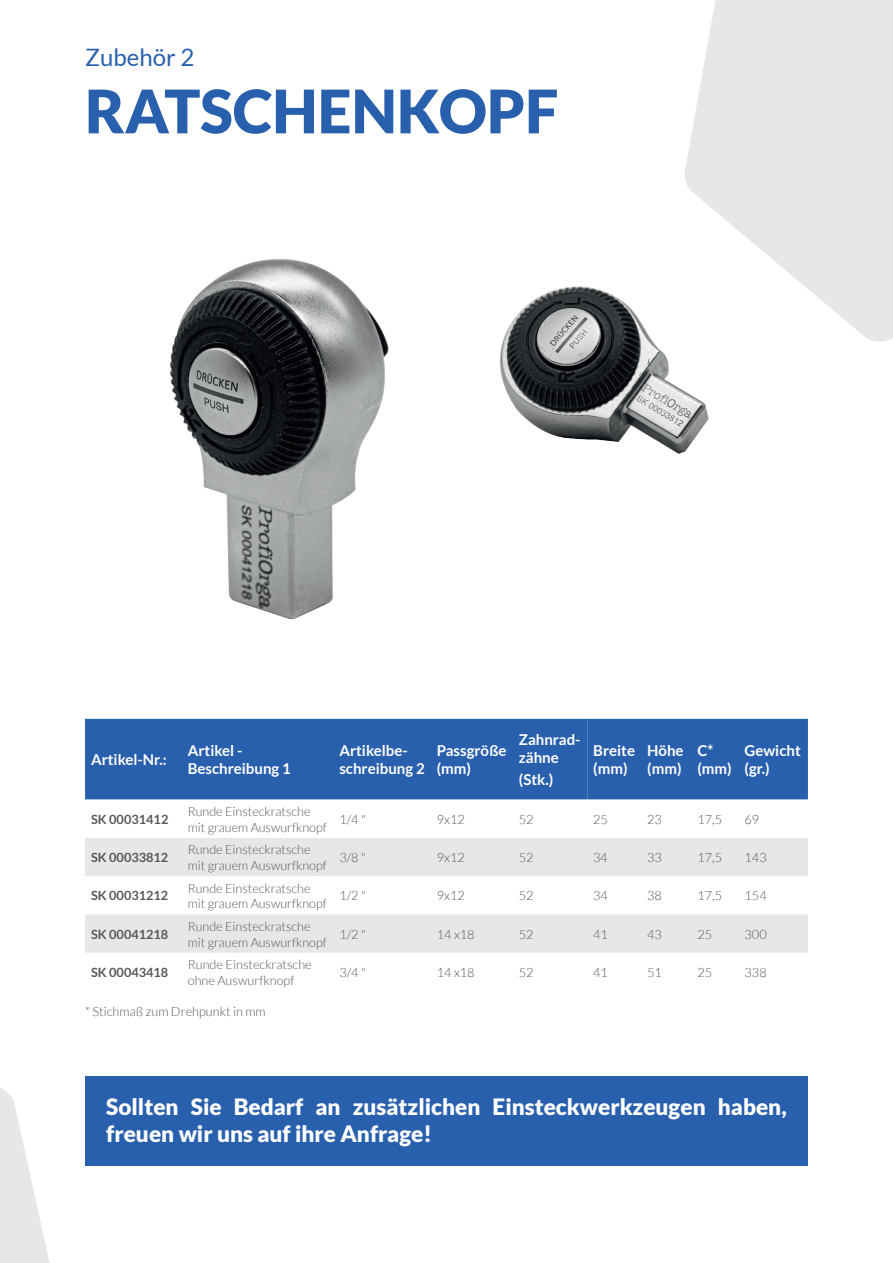
<style>
.page{position:relative;width:893px;height:1263px;background:#fff}
.page>*{position:absolute;margin:0;border:0;box-sizing:border-box;transform-origin:0 0}
.t1{font:900 60px "Lato";color:#2960ad}
.t2{font:24px "Lato";color:#2960ad}
.t3{font:900 22.5px/26.2px "Lato";color:#fff}
.t4{font:700 15px/18px "Lato";color:#fff}
.t5{font:300 12.75px/15.8px "Lato";color:#57585a}
.t6{font:700 12.75px "Lato";color:#57585a}
</style>
<div class="page">
<svg style="left:0;top:1088px;width:50px;height:175px"></svg>
<svg style="left:685px;top:0;width:208px;height:342px;fill:#e6e7e9"></svg>
<div style="left:85px;top:719px;width:723px;height:81px;background:#2960ad"></div>
<svg style="left:85px;top:838px;width:723px;height:115px;fill:#e6e7e9"></svg>
<div style="left:85px;top:1076px;width:723px;height:89px;background:#2960ad"></div>
<img style="left:170px;top:258px;width:219px;height:362px">
<img style="left:500px;top:272px;width:223px;height:182px">
<h2 class="t2" style="left:85px;top:44px;width:111px">Zubehör 2</h2>
<h1 class="t1" style="left:85px;top:76px;width:475px">RATSCHENKOPF</h1>
<p class="t4" style="left:91px;top:750px;width:77px">Artikel-Nr.:</p>
<p class="t4" style="left:188px;top:741px;width:105px">Artikel -<br>Beschreibung 1</p>
<p class="t4" style="left:339px;top:741px;width:87px">Artikelbe&shy;schreibung 2</p>
<p class="t4" style="left:437px;top:741px;width:71px">Passgröße (mm)</p>
<p class="t4" style="left:519px;top:731px;width:63px">Zahnrad&shy;zähne</p>
<p class="t4" style="left:519px;top:770px;width:36px">(Stk.)</p>
<p class="t4" style="left:593px;top:741px;width:43px">Breite (mm)</p>
<p class="t4" style="left:647px;top:741px;width:38px">Höhe (mm)</p>
<p class="t4" style="left:697px;top:741px;width:36px">C* (mm)</p>
<p class="t4" style="left:745px;top:741px;width:58px">Gewicht (gr.)</p>
<p class="t6" style="left:91px;top:812px;width:79px">SK 00031412</p>
<p class="t5" style="left:188px;top:804px;width:141px">Runde Einsteckratsche mit grauem Auswurfknopf</p>
<p class="t5" style="left:339px;top:811px;width:28px">1/4 "</p>
<p class="t5" style="left:437px;top:811px;width:30px">9x12</p>
<p class="t5" style="left:519px;top:811px;width:16px">52</p>
<p class="t5" style="left:593px;top:811px;width:16px">25</p>
<p class="t5" style="left:647px;top:811px;width:16px">23</p>
<p class="t5" style="left:697px;top:811px;width:26px">17,5</p>
<p class="t5" style="left:744px;top:811px;width:16px">69</p>
<p class="t6" style="left:91px;top:850px;width:79px">SK 00033812</p>
<p class="t5" style="left:188px;top:842px;width:141px">Runde Einsteckratsche mit grauem Auswurfknopf</p>
<p class="t5" style="left:339px;top:850px;width:28px">3/8 "</p>
<p class="t5" style="left:437px;top:850px;width:30px">9x12</p>
<p class="t5" style="left:519px;top:850px;width:16px">52</p>
<p class="t5" style="left:593px;top:850px;width:16px">34</p>
<p class="t5" style="left:647px;top:850px;width:16px">33</p>
<p class="t5" style="left:697px;top:850px;width:26px">17,5</p>
<p class="t5" style="left:744px;top:850px;width:24px">143</p>
<p class="t6" style="left:91px;top:888px;width:79px">SK 00031212</p>
<p class="t5" style="left:188px;top:880px;width:141px">Runde Einsteckratsche mit grauem Auswurfknopf</p>
<p class="t5" style="left:339px;top:888px;width:28px">1/2 "</p>
<p class="t5" style="left:437px;top:888px;width:30px">9x12</p>
<p class="t5" style="left:519px;top:888px;width:16px">52</p>
<p class="t5" style="left:593px;top:888px;width:16px">34</p>
<p class="t5" style="left:647px;top:888px;width:16px">38</p>
<p class="t5" style="left:697px;top:888px;width:26px">17,5</p>
<p class="t5" style="left:744px;top:888px;width:24px">154</p>
<p class="t6" style="left:91px;top:927px;width:79px">SK 00041218</p>
<p class="t5" style="left:188px;top:918px;width:141px">Runde Einsteckratsche mit grauem Auswurfknopf</p>
<p class="t5" style="left:339px;top:926px;width:28px">1/2 "</p>
<p class="t5" style="left:437px;top:926px;width:39px">14 x18</p>
<p class="t5" style="left:519px;top:926px;width:16px">52</p>
<p class="t5" style="left:593px;top:926px;width:16px">41</p>
<p class="t5" style="left:647px;top:926px;width:16px">43</p>
<p class="t5" style="left:697px;top:926px;width:16px">25</p>
<p class="t5" style="left:744px;top:926px;width:24px">300</p>
<p class="t6" style="left:91px;top:965px;width:79px">SK 00043418</p>
<p class="t5" style="left:188px;top:957px;width:126px">Runde Einsteckratsche ohne Auswurfknopf</p>
<p class="t5" style="left:339px;top:964px;width:28px">3/4 "</p>
<p class="t5" style="left:437px;top:964px;width:39px">14 x18</p>
<p class="t5" style="left:519px;top:964px;width:16px">52</p>
<p class="t5" style="left:593px;top:964px;width:16px">41</p>
<p class="t5" style="left:647px;top:964px;width:16px">51</p>
<p class="t5" style="left:697px;top:964px;width:16px">25</p>
<p class="t5" style="left:744px;top:964px;width:24px">338</p>
<p class="t5" style="left:85px;top:1004px;width:182px">* Stichmaß zum Drehpunkt in mm</p>
<h3 class="t3" style="left:106px;top:1093px;width:682px">Sollten Sie Bedarf an zusätzlichen Einsteckwerkzeugen haben, freuen wir uns auf ihre Anfrage!</h3>
</div>
